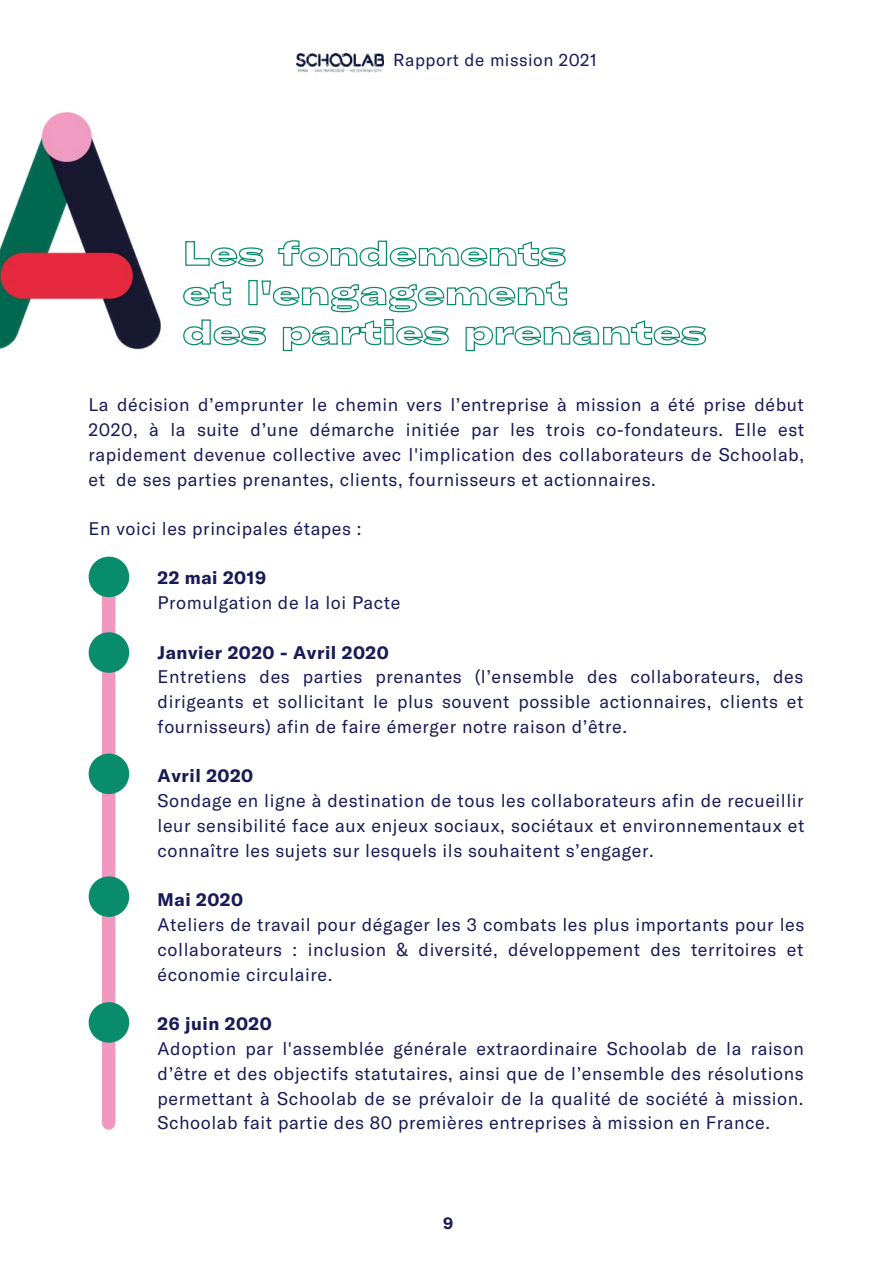
<style>
.page{position:relative;width:894px;height:1264px;background:#fff}
.page>*{position:absolute;margin:0;border:0;box-sizing:border-box;transform-origin:0 0}
.t1{font:18px/24.8px "GT America";letter-spacing:.03em;color:#181b56;text-align:justify}
.t2{font:700 18px "GT America";letter-spacing:.03em;color:#181b56}
.t3{font:17.25px "GT America";letter-spacing:.03em;color:#181b56}
.t4{font:700 16.5px "GT America";color:#181b56}
</style>
<div class="page">
<img style="left:297px;top:54px;width:87px;height:19px">
<img style="left:0;top:112px;width:161px;height:238px">
<div style="left:102px;top:583px;width:13px;height:539px;background:#f098c0"></div>
<div style="left:89px;top:556px;width:40px;height:41px;background:#088c6b;border-radius:50%"></div>
<div style="left:89px;top:632px;width:40px;height:40px;background:#088c6b;border-radius:50%"></div>
<div style="left:89px;top:753px;width:40px;height:41px;background:#088c6b;border-radius:50%"></div>
<div style="left:89px;top:876px;width:40px;height:40px;background:#088c6b;border-radius:50%"></div>
<div style="left:89px;top:1002px;width:40px;height:40px;background:#088c6b;border-radius:50%"></div>
<svg style="left:185px;top:240px;width:381px;height:27px"></svg>
<svg style="left:183px;top:280px;width:523px;height:72px"></svg>
<p class="t3" style="left:393px;top:48px;width:205px">Rapport de mission 2021</p>
<p class="t1" style="left:89px;top:391px;width:716px">La décision d’emprunter le chemin vers l’entreprise à mission a été prise début 2020, à la suite d’une démarche initiée par les trois co-fondateurs. Elle est rapidement devenue collective avec l'implication des collaborateurs de Schoolab, et de ses parties prenantes, clients, fournisseurs et actionnaires.</p>
<p class="t1" style="left:89px;top:515px;width:274px">En voici les principales étapes :</p>
<p class="t2" style="left:157px;top:566px;width:110px">22 mai 2019</p>
<p class="t1" style="left:157px;top:589px;width:244px">Promulgation de la loi Pacte</p>
<p class="t2" style="left:157px;top:640px;width:232px">Janvier 2020 - Avril 2020</p>
<p class="t1" style="left:157px;top:663px;width:647px">Entretiens des parties prenantes (l’ensemble des collaborateurs, des dirigeants et sollicitant le plus souvent possible actionnaires, clients et fournisseurs) afin de faire émerger notre raison d’être.</p>
<p class="t2" style="left:157px;top:764px;width:97px">Avril 2020</p>
<p class="t1" style="left:157px;top:787px;width:648px">Sondage en ligne à destination de tous les collaborateurs afin de recueillir leur sensibilité face aux enjeux sociaux, sociétaux et environnementaux et connaître les sujets sur lesquels ils souhaitent s’engager.</p>
<p class="t2" style="left:157px;top:888px;width:87px">Mai 2020</p>
<p class="t1" style="left:157px;top:911px;width:648px">Ateliers de travail pour dégager les 3 combats les plus importants pour les collaborateurs : inclusion &amp; diversité, développement des territoires et économie circulaire.</p>
<p class="t2" style="left:157px;top:1012px;width:116px">26 juin 2020</p>
<p class="t1" style="left:157px;top:1035px;width:647px">Adoption par l'assemblée générale extraordinaire Schoolab de la raison d’être et des objectifs statutaires, ainsi que de l’ensemble des résolutions permettant à Schoolab de se prévaloir de la qualité de société à mission.<br>Schoolab fait partie des 80 premières entreprises à mission en France.</p>
<p class="t4" style="left:443px;top:1212px;width:12px">9</p>
</div>
